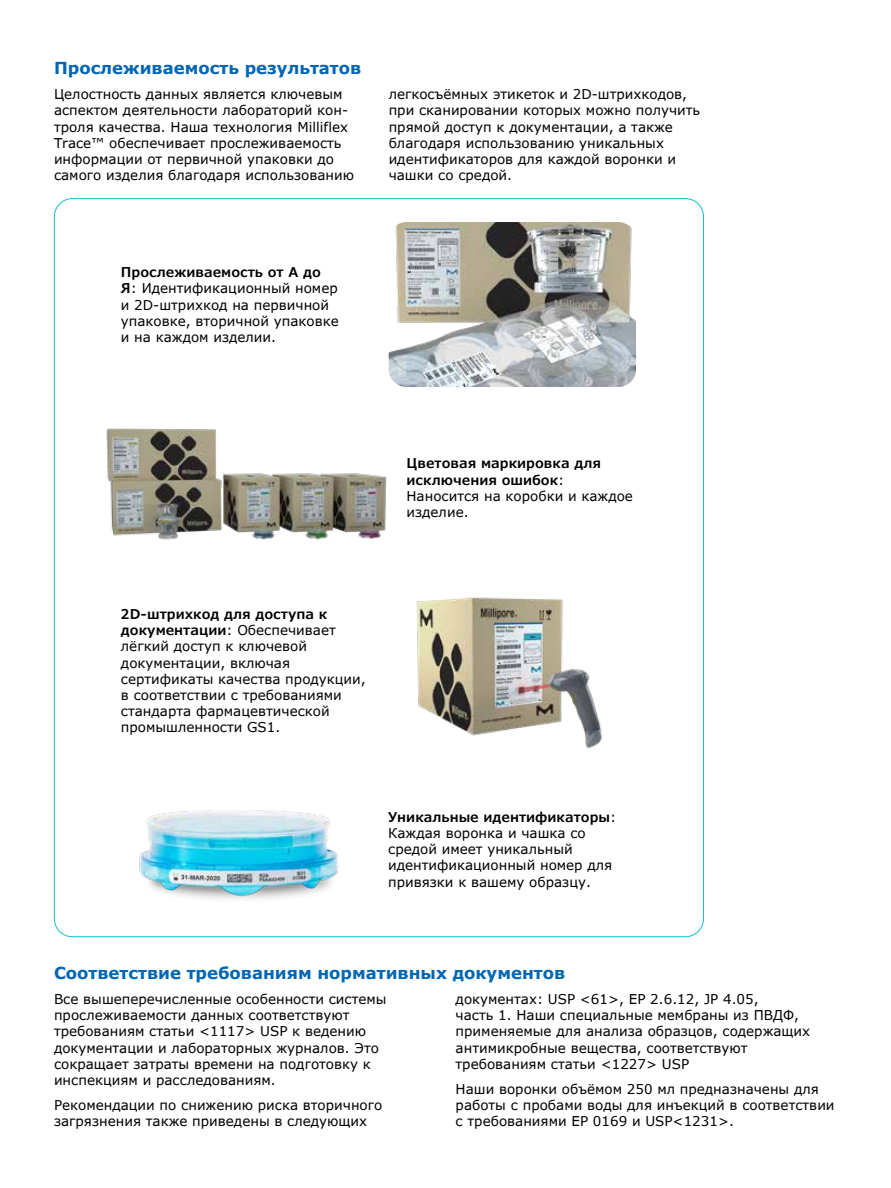
<style>
.page{position:relative;width:891px;height:1188px;background:#fff}
.page>*{position:absolute;margin:0;border:0;box-sizing:border-box;transform-origin:0 0}
.t1{font:700 16.5px "Verdana Pro";color:#0066b3}
.t2{font:13.5px/16.2px "Verdana Pro";color:#000}
.t3{font:600 13.5px/16.2px "Verdana Pro";color:#000}
.s1{font-weight:600}
.s2{font-weight:400}
</style>
<div class="page">
<img style="left:395px;top:222px;width:241px;height:165px">
<img style="left:106px;top:336px;width:294px;height:204px">
<img style="left:416px;top:597px;width:187px;height:152px">
<img style="left:139px;top:810px;width:200px;height:89px">
<p class="t1" style="left:54px;top:57px;width:309px">Прослеживаемость результатов</p>
<p class="t2" style="left:54px;top:86px;width:302px">Целостность данных является ключевым аспектом деятельности лабораторий кон&shy;троля качества. Наша технология Milliflex Trace™ обеспечивает прослеживаемость информации от первичной упаковки до самого изделия благодаря использованию</p>
<p class="t2" style="left:389px;top:86px;width:313px">легкосъёмных этикеток и 2D-штрихкодов, при сканировании которых можно получить прямой доступ к документации, а также благодаря использованию уникальных идентификаторов для каждой воронки и чашки со средой.</p>
<p class="t2" style="left:121px;top:264px;width:219px"><span class="s1">Прослеживаемость от А до<br>Я</span>: Идентификационный номер и 2D-штрихкод на первичной упаковке, вторичной упаковке и на каждом изделии.</p>
<p class="t3" style="left:406px;top:456px;width:228px">Цветовая маркировка для исключения ошибок<span class="s2">:<br>Наносится на коробки и каждое изделие.</span></p>
<p class="t2" style="left:121px;top:606px;width:246px"><span class="s1">2D-штрихкод для доступа к документации</span>: Обеспечивает лёгкий доступ к ключевой документации, включая сертификаты качества продукции, в соответствии с требованиями стандарта фармацевтической промышленности GS1.</p>
<p class="t2" style="left:388px;top:809px;width:230px"><span class="s1">Уникальные идентификаторы</span>:<br>Каждая воронка и чашка со средой имеет уникальный идентификационный номер для привязки к вашему образцу.</p>
<p class="t1" style="left:54px;top:962px;width:513px">Соответствие требованиям нормативных документов</p>
<p class="t2" style="left:54px;top:991px;width:334px">Все вышеперечисленные особенности системы прослеживаемости данных соответствуют требованиям статьи &lt;1117&gt; USP к ведению документации и лабораторных журналов. Это сокращает затраты времени на подготовку к инспекциям и расследованиям.</p>
<p class="t2" style="left:54px;top:1097px;width:330px">Рекомендации по снижению риска вторичного загрязнения также приведены в следующих</p>
<p class="t2" style="left:456px;top:991px;width:356px">документах: USP &lt;61&gt;, EP 2.6.12, JP 4.05,<br>часть 1. Наши специальные мембраны из ПВДФ, применяемые для анализа образцов, содержащих антимикробные вещества, соответствуют требованиям статьи &lt;1227&gt; USP</p>
<p class="t2" style="left:456px;top:1081px;width:380px">Наши воронки объёмом 250 мл предназначены для работы с пробами воды для инъекций в соответствии с требованиями EP 0169 и USP&lt;1231&gt;.</p>
</div>
